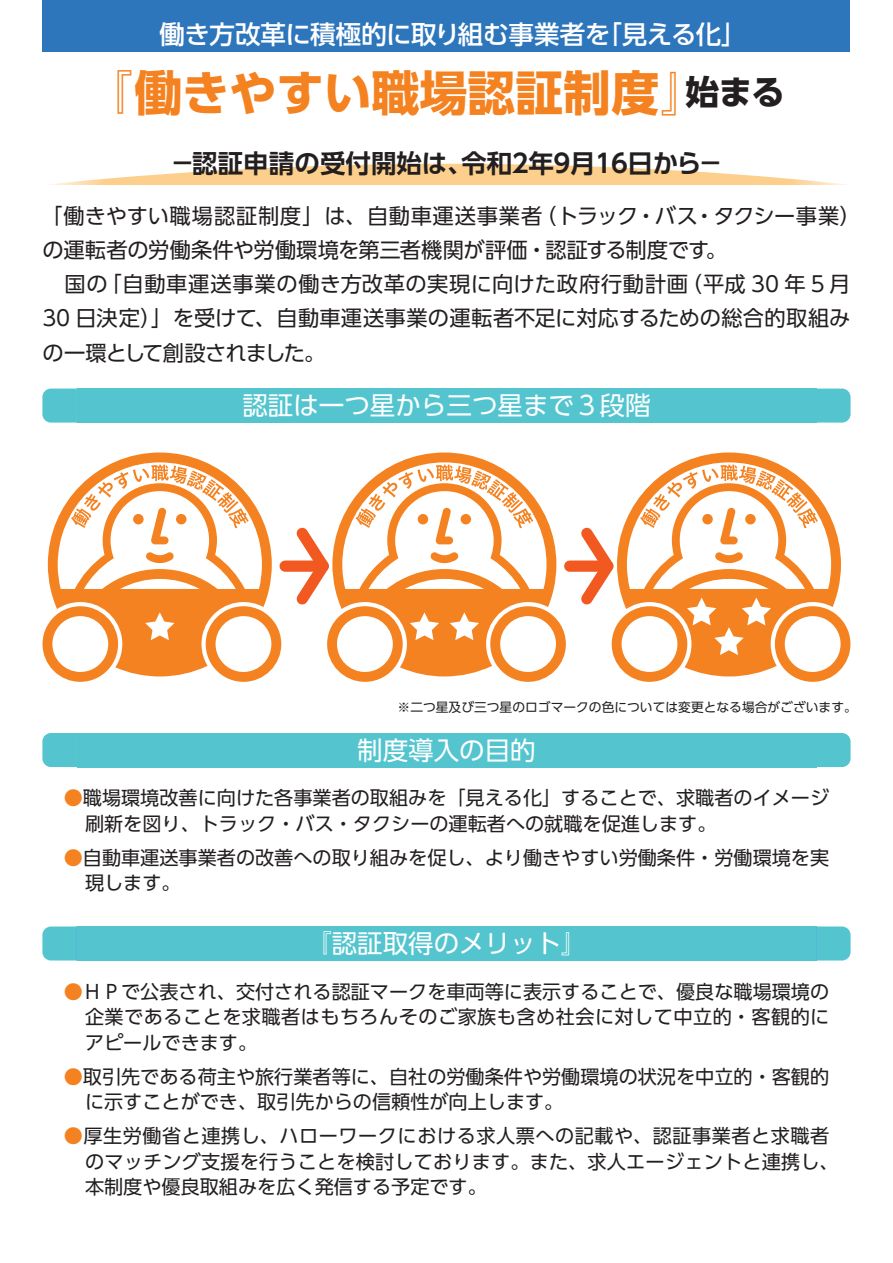
<style>
.page{position:relative;width:893px;height:1263px;background:#fff}
.page>*{position:absolute;margin:0;border:0;box-sizing:border-box;transform-origin:0 0}
.t1{font:700 47.85px "UD Shin Go Pro";color:#f58220}
.t2{font:25.5px "UD Shin Go Pro";color:#fff}
.t3{font:500 25.5px "UD Shin Go Pro";letter-spacing:-.02em;color:#fff}
.t4{font:700 25.5px "UD Shin Go Pro De";letter-spacing:-.01em;color:#231f20}
.t5{font:21.3px/34px "UD Shin Go Pro";letter-spacing:.005em;color:#231f20}
.t6{font:19.2px/25.5px "UD Shin Go Pro";color:#231f20}
.t7{font:12.75px "UD Shin Go Pro";color:#231f20}
.s1{font-size:34.05px;color:#231f20}
.s2{color:#f58220}
</style>
<div class="page">
<svg style="left:49px;top:164px;width:798px;height:21px"></svg>
<div style="left:43px;top:0;width:807px;height:51px;background:#2e76bc"></div>
<div style="left:77px;top:389px;width:739px;height:34px;background:#54c5cf"></div>
<hr style="left:76px;top:389px;width:1px;height:34px;background:#54c5cf">
<svg style="left:42px;top:389px;width:34px;height:34px"></svg>
<svg style="left:816px;top:389px;width:34px;height:34px"></svg>
<svg style="left:48px;top:452px;width:224px;height:224px"></svg>
<svg style="left:43px;top:606px;width:75px;height:76px"></svg>
<svg style="left:206px;top:606px;width:75px;height:76px"></svg>
<svg style="left:71px;top:465px;width:178px;height:79px"></svg>
<div style="left:176px;top:514px;width:10px;height:10px;background:#f58220;border-radius:50%"></div>
<div style="left:133px;top:514px;width:11px;height:10px;background:#f58220;border-radius:50%"></div>
<svg style="left:145px;top:552px;width:29px;height:11px"></svg>
<svg style="left:145px;top:612px;width:29px;height:28px"></svg>
<svg style="left:393px;top:452px;width:103px;height:13px"></svg>
<svg style="left:678px;top:452px;width:102px;height:13px"></svg>
<div style="left:285px;top:560px;width:38px;height:12px;background:#f15921"></div>
<svg style="left:287px;top:465px;width:563px;height:217px"></svg>
<div style="left:77px;top:733px;width:739px;height:34px;background:#54c5cf"></div>
<hr style="left:76px;top:733px;width:1px;height:34px;background:#54c5cf">
<svg style="left:42px;top:733px;width:34px;height:34px"></svg>
<svg style="left:816px;top:733px;width:34px;height:34px"></svg>
<div style="left:77px;top:926px;width:739px;height:34px;background:#54c5cf"></div>
<hr style="left:76px;top:926px;width:1px;height:34px;background:#5ba8dc">
<svg style="left:42px;top:926px;width:34px;height:34px"></svg>
<svg style="left:816px;top:926px;width:34px;height:34px"></svg>
<h2 class="t3" style="left:160px;top:13px;width:589px">働き方改革に積極的に取り組む事業者を「見える化」</h2>
<h1 class="t1" style="left:85px;top:53px;width:702px">『働きやすい職場認証制度』<span class="s1">始まる</span></h1>
<h2 class="t4" style="left:170px;top:142px;width:555px">－認証申請の受付開始は、令和２年９月１６日から－</h2>
<p class="t5" style="left:41px;top:199px;width:821px">「働きやすい職場認証制度」は、自動車運送事業者（トラック・バス・タクシー事業）の運転者の労働条件や労働環境を第三者機関が評価・認証する制度です。<br>　国の「自動車運送事業の働き方改革の実現に向けた政府行動計画（平成 30 年 5 月30 日決定）」を受けて、自動車運送事業の運転者不足に対応するための総合的取組みの一環として創設されました。</p>
<h2 class="t2" style="left:242px;top:385px;width:410px">認証は一つ星から三つ星まで３段階</h2>
<p class="t7" style="left:398px;top:697px;width:461px">※二つ星及び三つ星のロゴマークの色については変更となる場合がございます。</p>
<h2 class="t2" style="left:357px;top:729px;width:180px">制度導入の目的</h2>
<p class="t6" style="left:85px;top:784px;width:746px;text-indent:-21px"><span class="s2">●</span>職場環境改善に向けた各事業者の取組みを「見える化」することで、求職者のイメージ刷新を図り、トラック・バス・タクシーの運転者への就職を促進します。</p>
<p class="t6" style="left:85px;top:844px;width:746px;text-indent:-21px"><span class="s2">●</span>自動車運送事業者の改善への取り組みを促し、より働きやすい労働条件・労働環境を実現します。</p>
<h2 class="t2" style="left:306px;top:923px;width:282px">『認証取得のメリット』</h2>
<p class="t6" style="left:85px;top:978px;width:746px;text-align:justify;text-indent:-21px"><span class="s2">●</span>ＨＰで公表され、交付される認証マークを車両等に表示することで、優良な職場環境の企業であることを求職者はもちろんそのご家族も含め社会に対して中立的・客観的にアピールできます。</p>
<p class="t6" style="left:85px;top:1063px;width:746px;text-indent:-21px"><span class="s2">●</span>取引先である荷主や旅行業者等に、自社の労働条件や労働環境の状況を中立的・客観的に示すことができ、取引先からの信頼性が向上します。</p>
<p class="t6" style="left:85px;top:1122px;width:755px;text-indent:-21px"><span class="s2">●</span>厚生労働省と連携し、ハローワークにおける求人票への記載や、認証事業者と求職者のマッチング支援を行うことを検討しております。また、求人エージェントと連携し、本制度や優良取組みを広く発信する予定です。</p>
</div>
